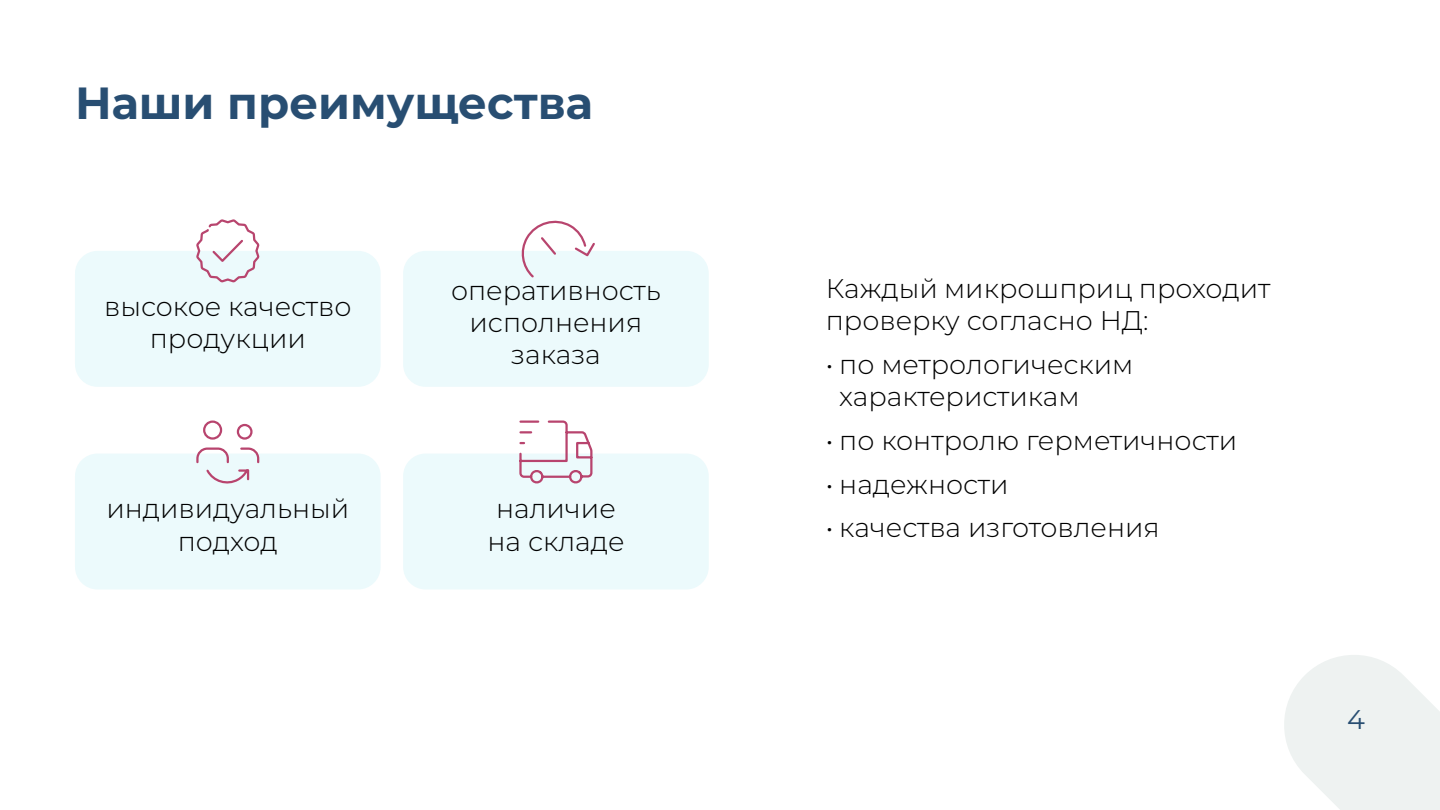
<style>
.page{position:relative;width:1440px;height:810px;background:#fff}
.page>*{position:absolute;margin:0;border:0;box-sizing:border-box;transform-origin:0 0}
.t1{font:700 45px "Montserrat";color:#284e72}
.t2{font:300 27px/32.4px "Montserrat";color:#000;text-align:center}
.t3{font:27px "Montserrat";color:#284e72}
</style>
<div class="page">
<svg style="left:1284px;top:655px;width:156px;height:155px"></svg>
<div style="left:403px;top:454px;width:306px;height:135px;background:#ecfafc;border-radius:22px"></div>
<svg style="left:519px;top:420px;width:74px;height:64px"></svg>
<div style="left:75px;top:454px;width:306px;height:135px;background:#ecfafc;border-radius:22px"></div>
<svg style="left:196px;top:420px;width:64px;height:64px"></svg>
<div style="left:403px;top:251px;width:306px;height:136px;background:#ecfafc;border-radius:22px"></div>
<svg style="left:521px;top:220px;width:74px;height:58px"></svg>
<div style="left:75px;top:251px;width:306px;height:136px;background:#ecfafc;border-radius:22px"></div>
<svg style="left:196px;top:219px;width:64px;height:64px"></svg>
<h1 class="t1" style="left:75px;top:73px;width:519px">Наши преимущества</h1>
<p class="t2" style="left:104px;top:289px;width:249px">высокое качество продукции</p>
<p class="t2" style="left:106px;top:492px;width:244px">индивидуальный подход</p>
<p class="t2" style="left:451px;top:273px;width:211px">оперативность исполнения заказа</p>
<p class="t2" style="left:487px;top:492px;width:139px">наличие на складе</p>
<p class="t2" style="left:826px;top:271px;width:446px;text-align:left">Каждый микрошприц проходит проверку согласно НД:</p>
<p class="t2" style="left:839px;top:347px;width:296px;text-align:left;text-indent:-14px">• по метрологическим характеристикам</p>
<p class="t2" style="left:826px;top:423px;width:413px">• по контролю герметичности</p>
<p class="t2" style="left:826px;top:467px;width:184px">• надежности</p>
<p class="t2" style="left:826px;top:511px;width:336px">• качества изготовления</p>
<p class="t3" style="left:1347px;top:701px;width:19px">4</p>
</div>
